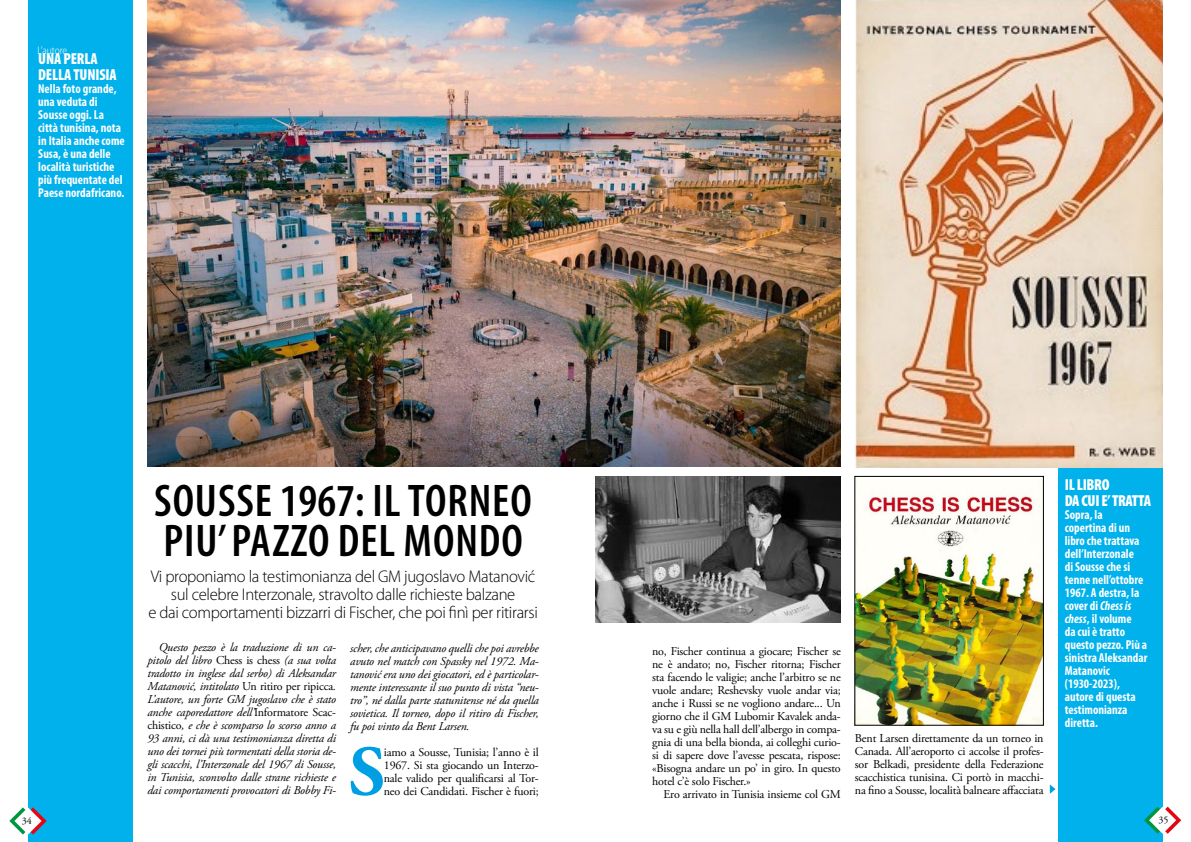
<style>
.page{position:relative;width:1191px;height:842px;background:#fff}
.page>*{position:absolute;margin:0;border:0;box-sizing:border-box;transform-origin:0 0}
.t1{font:700 70.8px "Adobe Garamond Pro";color:#009fe3}
.t2{font:600 condensed 46px/40px "Myriad Pro";letter-spacing:.02em;color:#000}
.t3{font:300 17px/18px "Myriad Pro";letter-spacing:-.02em;color:#000;text-align:center}
.t4{font:900 condensed 16px/16px "Myriad Pro";letter-spacing:-.01em;color:#fff;scale:.96 1}
.t5{font:900 condensed 16px/16px "Myriad Pro";letter-spacing:-.01em;color:#fff}
.t6{font:700 condensed 13px/13px "Myriad Pro";color:#fff;scale:.96 1}
.t7{font:12px/13px "Adobe Garamond Pro";letter-spacing:-.015em;color:#000;text-align:justify}
.t8{font:italic 12px/13px "Adobe Garamond Pro";letter-spacing:-.015em;color:#000;text-align:justify}
.t9{font:300 semi-condensed 11px "Myriad Pro";color:#fff;scale:.96 1}
.t10{font:10px "Adobe Garamond Pro";color:#000}
.s1{font-style:normal}
.s2{font-style:italic}
</style>
<div class="page">
<div style="left:28px;top:0;width:105px;height:842px;background:#00b1eb"></div>
<svg style="left:9px;top:807px;width:38px;height:27px"></svg>
<img style="left:147px;top:0;width:693px;height:466px">
<div style="left:1057px;top:0;width:105px;height:842px;background:#00b1eb"></div>
<svg style="left:1144px;top:807px;width:37px;height:27px"></svg>
<svg style="left:1049px;top:784px;width:6px;height:10px"></svg>
<img style="left:856px;top:478px;width:185px;height:245px">
<img style="left:595px;top:476px;width:245px;height:146px">
<img style="left:855px;top:0;width:308px;height:468px">
<p class="t9" style="left:38px;top:45px;width:32px">L’autore</p>
<h3 class="t4" style="left:38px;top:51px;width:83px">UNA PERLA<br>DELLA TUNISIA</h3>
<p class="t6" style="left:38px;top:82px;width:92px">Nella foto grande, una veduta di<br>Sousse oggi. La città tunisina, nota in Italia anche come<br>Susa, è una delle località turistiche più frequentate del<br>Paese nordafricano.</p>
<p class="t10" style="left:22px;top:814px;width:11px">34</p>
<h2 class="t2" style="left:154px;top:482px;width:379px">SOUSSE 1967: IL TORNEO<br>PIU’ PAZZO DEL MONDO</h2>
<h3 class="t3" style="left:148px;top:567px;width:391px">Vi proponiamo la testimonianza del GM jugoslavo Matanović sul celebre Interzonale, stravolto dalle richieste balzane<br>e dai comportamenti bizzarri di Fischer, che poi finì per ritirarsi</h3>
<p class="t8" style="left:147px;top:641px;width:190px;text-indent:11px">Questo pezzo è la traduzione di un ca&shy;pitolo del libro <span class="s1">Chess is chess</span> (a sua volta tradotto in inglese dal serbo) di Aleksandar Matanović, intitolato <span class="s1">Un ritiro per ripicca</span>.<br>L’autore, un forte GM jugoslavo che è stato anche caporedattore dell’<span class="s1">Informatore Scac&shy;chistico</span>, e che è scomparso lo scorso anno a 93 anni, ci dà una testimonianza diretta di uno dei tornei più tormentati della storia de&shy;gli scacchi, l’Interzonale del 1967 di Sousse, in Tunisia, sconvolto dalle strane richieste e dai comportamenti provocatori di Bobby Fi-</p>
<p class="t8" style="left:350px;top:641px;width:190px">scher, che anticipavano quelli che poi avrebbe avuto nel match con Spassky nel 1972. Ma&shy;tanović era uno dei giocatori, ed è particolar&shy;mente interessante il suo punto di vista “neu&shy;tro”, né dalla parte statunitense né da quella sovietica. Il torneo, dopo il ritiro di Fischer, fu poi vinto da Bent Larsen.</p>
<h1 class="t1" style="left:349px;top:731px;width:37px">S</h1>
<p class="t7" style="left:384px;top:746px;width:156px">iamo a Sousse, Tunisia; l’anno è il 1967. Si sta giocando un Interzo&shy;nale valido per qualificarsi al Tor&shy;neo dei Candidati. Fischer è fuori;</p>
<p class="t7" style="left:652px;top:645px;width:190px">no, Fischer continua a giocare; Fischer se ne è andato; no, Fischer ritorna; Fischer sta facendo le valigie; anche l’arbitro se ne vuole andare; Reshevsky vuole andar via; anche i Russi se ne vogliono andare... Un giorno che il GM Lubomir Kavalek anda&shy;va su e giù nella hall dell’albergo in compa&shy;gnia di una bella bionda, ai colleghi curio&shy;si di sapere dove l’avesse pescata, rispose: «Bisogna andare un po’ in giro. In questo hotel c’è solo Fischer.»</p>
<p class="t7" style="left:663px;top:788px;width:179px">Ero arrivato in Tunisia insieme col GM</p>
<p class="t7" style="left:855px;top:732px;width:190px">Bent Larsen direttamente da un torneo in Canada. All’aeroporto ci accolse il profes&shy;sor Belkadi, presidente della Federazione scacchistica tunisina. Ci portò in macchi&shy;na fino a Sousse, località balneare affacciata</p>
<h3 class="t5" style="left:1064px;top:476px;width:88px">IL LIBRO<br>DA CUI E’ TRATTA</h3>
<p class="t6" style="left:1064px;top:508px;width:88px">Sopra, la copertina di un libro che trattava dell’Interzonale<br>di Sousse che si tenne nell’ottobre<br>1967. A destra, la cover di <span class="s2">Chess is chess</span>, il volume<br>da cui è tratto questo pezzo. Più a sinistra Aleksandar<br>Matanovic (1930-2023), autore di questa testimonianza diretta.</p>
<p class="t10" style="left:1158px;top:814px;width:11px">35</p>
</div>
